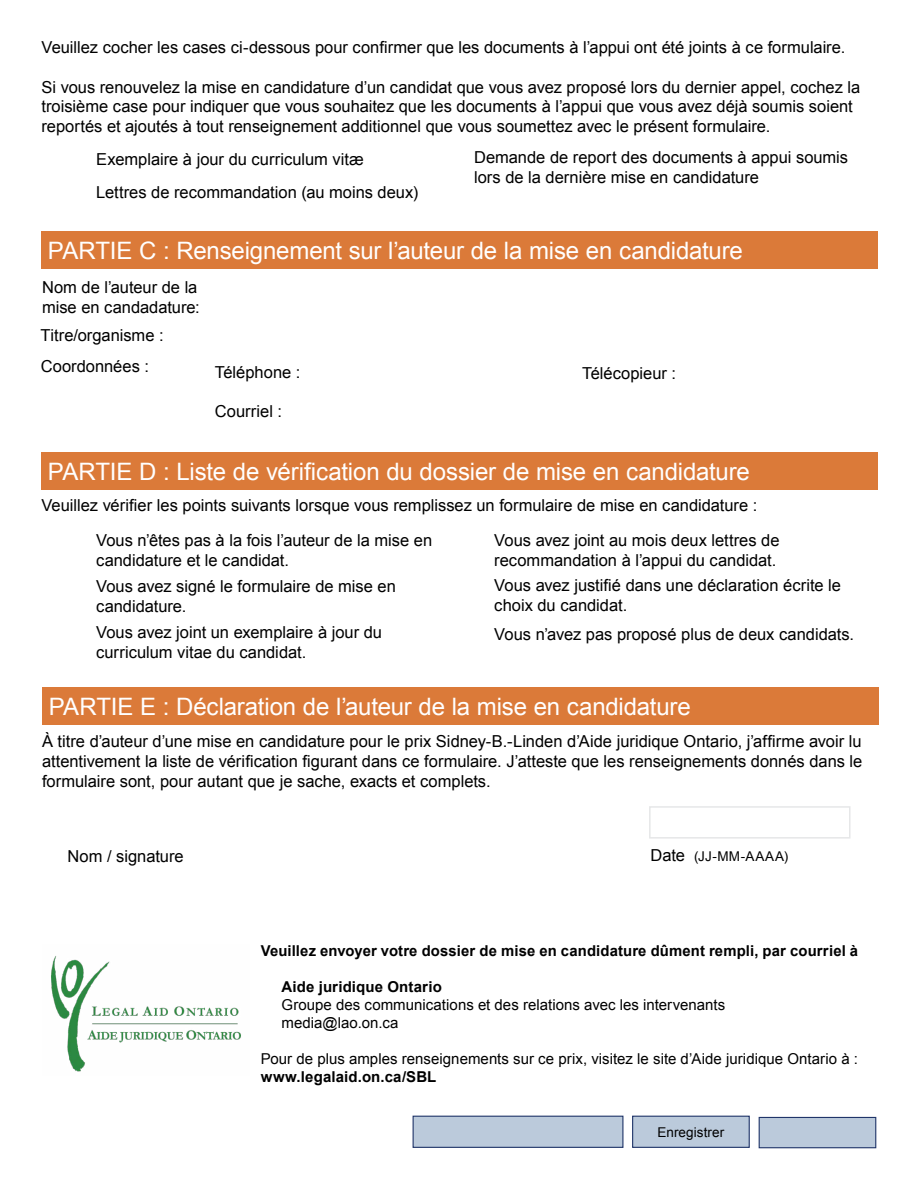
<style>
.page{position:relative;width:918px;height:1188px;background:#fff}
.page>*{position:absolute;margin:0;border:0;box-sizing:border-box;transform-origin:0 0}
.Section_title__Headi{font:24px "Arial";letter-spacing:-.01em;color:#fff}
.t1{font:16.5px/19.8px "Arial";color:#000}
.t2{font:15px/18px "Arial";letter-spacing:.005em;color:#000}
.t3{font:700 15px "Arial";letter-spacing:.01em;color:#000}
.t4{font:13.5px "Arial";letter-spacing:.01em;color:#000}
.s1{font-size:16.5px}
.s2{font-weight:700}
</style>
<div class="page">
<div style="left:759px;top:1117px;width:117px;height:31px;background:#bbcadb;border:1px solid #203569"></div>
<div style="left:632px;top:1116px;width:118px;height:32px;background:#bbcadb;border:1px solid #203569"></div>
<div style="left:42px;top:687px;width:836px;height:38px;background:#db7a39"></div>
<div style="left:649px;top:806px;width:201px;height:33px;border:2px solid #e6e7e8"></div>
<img style="left:51px;top:956px;width:190px;height:116px">
<div style="left:41px;top:452px;width:836px;height:38px;background:#db7a39"></div>
<div style="left:41px;top:231px;width:836px;height:38px;background:#db7a39"></div>
<div style="left:413px;top:1116px;width:210px;height:32px;background:#bbcadb;border:1px solid #203569"></div>
<p class="t1" style="left:41px;top:38px;width:805px">Veuillez cocher les cases ci-dessous pour confirmer que les documents à l’appui ont été joints à ce formulaire.</p>
<p class="t1" style="left:41px;top:77px;width:820px">Si vous renouvelez la mise en candidature d’un candidat que vous avez proposé lors du dernier appel, cochez la troisième case pour indiquer que vous souhaitez que les documents à l’appui que vous avez déjà soumis soient reportés et ajoutés à tout renseignement additionnel que vous soumettez avec le présent formulaire.</p>
<p class="t1" style="left:96px;top:150px;width:269px">Exemplaire à jour du curriculum vitæ</p>
<p class="t1" style="left:96px;top:182px;width:323px">Lettres de recommandation (au moins deux)</p>
<p class="t1" style="left:474px;top:147px;width:376px">Demande de report des documents à appui soumis lors de la dernière mise en candidature</p>
<h2 class="Section_title__Headi" style="left:48px;top:235px;width:697px">PARTIE C : Renseignement sur l’auteur de la mise en candidature</h2>
<p class="t1" style="left:42px;top:277px;width:159px">Nom de l’auteur de la mise en candadature:</p>
<p class="t1" style="left:41px;top:325px;width:125px">Titre/organisme :</p>
<p class="t1" style="left:41px;top:356px;width:110px">Coordonnées :</p>
<p class="t1" style="left:215px;top:362px;width:87px">Téléphone :</p>
<p class="t1" style="left:582px;top:363px;width:95px">Télécopieur :</p>
<p class="t1" style="left:215px;top:402px;width:69px">Courriel :</p>
<h2 class="Section_title__Headi" style="left:48px;top:455px;width:704px">PARTIE D : Liste de vérification du dossier de mise en candidature</h2>
<p class="t1" style="left:41px;top:496px;width:717px">Veuillez vérifier les points suivants lorsque vous remplissez un formulaire de mise en candidature :</p>
<p class="t1" style="left:96px;top:530px;width:338px">Vous n’êtes pas à la fois l’auteur de la mise en candidature et le candidat.</p>
<p class="t1" style="left:96px;top:576px;width:301px">Vous avez signé le formulaire de mise en candidature.</p>
<p class="t1" style="left:96px;top:623px;width:287px">Vous avez joint un exemplaire à jour du curriculum vitae du candidat.</p>
<p class="t1" style="left:494px;top:530px;width:287px">Vous avez joint au mois deux lettres de recommandation à l’appui du candidat.</p>
<p class="t1" style="left:494px;top:576px;width:348px">Vous avez justifié dans une déclaration écrite le choix du candidat.</p>
<p class="t1" style="left:494px;top:625px;width:361px">Vous n’avez pas proposé plus de deux candidats.</p>
<h2 class="Section_title__Headi" style="left:49px;top:691px;width:644px">PARTIE E : Déclaration de l’auteur de la mise en candidature</h2>
<p class="t1" style="left:42px;top:731px;width:821px">À titre d’auteur d’une mise en candidature pour le prix Sidney-B.-Linden d’Aide juridique Ontario, j’affirme avoir lu</p>
<p class="t1" style="left:42px;top:751px;width:822px">attentivement la liste de vérification figurant dans ce formulaire. J’atteste que les renseignements donnés dans le</p>
<p class="t1" style="left:42px;top:771px;width:450px">formulaire sont, pour autant que je sache, exacts et complets.</p>
<p class="t1" style="left:68px;top:847px;width:118px">Nom / signature</p>
<p class="t4" style="left:651px;top:847px;width:139px"><span class="s1">Date</span> (JJ-MM-AAAA)</p>
<p class="t3" style="left:261px;top:941px;width:599px">Veuillez envoyer votre dossier de mise en candidature dûment rempli, par courriel à</p>
<p class="t3" style="left:282px;top:977px;width:162px">Aide juridique Ontario</p>
<p class="t2" style="left:282px;top:996px;width:445px">Groupe des communications et des relations avec les intervenants</p>
<p class="t2" style="left:282px;top:1014px;width:118px">media@lao.on.ca</p>
<p class="t2" style="left:261px;top:1050px;width:599px">Pour de plus amples renseignements sur ce prix, visitez le site d’Aide juridique Ontario à : <span class="s2">www.legalaid.on.ca/SBL</span></p>
<p class="t4" style="left:658px;top:1124px;width:68px">Enregistrer</p>
</div>
